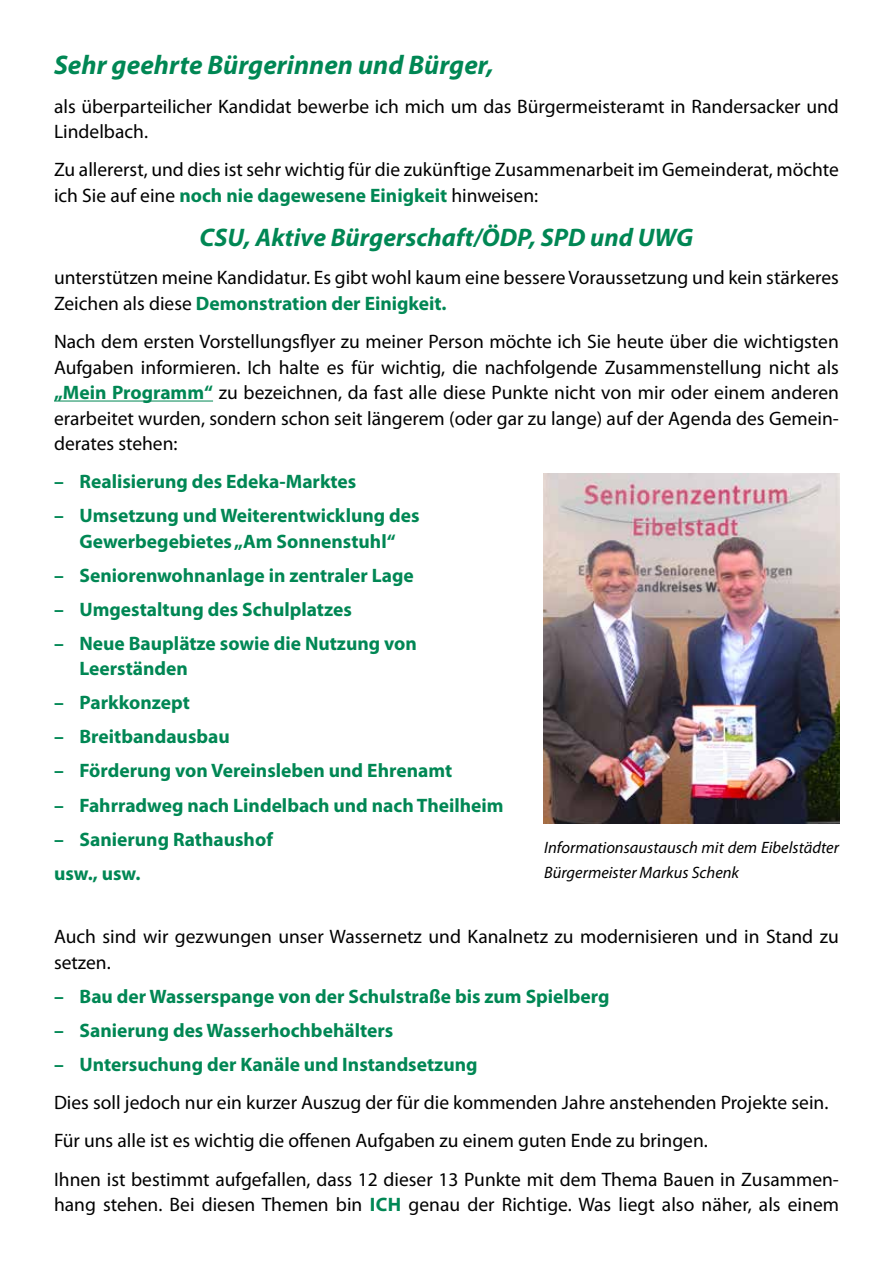
<style>
.page{position:relative;width:893px;height:1263px;background:#fff}
.page>*{position:absolute;margin:0;border:0;box-sizing:border-box;transform-origin:0 0}
.t1{font:italic 700 27px "Myriad Pro";color:#008754}
.t2{font:italic 700 25.5px "Myriad Pro";color:#008754}
.t3{font:19.5px/25.5px "Myriad Pro";color:#000}
.t4{font:700 19.5px/25.5px "Myriad Pro";color:#008754}
.t5{font:italic 16.5px/25.5px "Myriad Pro";color:#000}
.s1{font-weight:700;color:#008754}
</style>
<div class="page">
<hr style="left:54px;top:400px;width:159px;height:1px;background:#008754">
<img style="left:543px;top:473px;width:297px;height:350px">
<h1 class="t1" style="left:54px;top:48px;width:441px">Sehr geehrte Bürgerinnen und Bürger,</h1>
<p class="t3" style="left:54px;top:93px;width:786px">als überparteilicher Kandidat bewerbe ich mich um das Bürgermeisteramt in Randersacker und<br>Lindelbach.</p>
<p class="t3" style="left:54px;top:157px;width:786px">Zu allererst, und dies ist sehr wichtig für die zukünftige Zusammenarbeit im Gemeinderat, möchte ich Sie auf eine <span class="s1">noch nie dagewesene Einigkeit</span> hinweisen:</p>
<h2 class="t2" style="left:200px;top:221px;width:495px">CSU, Aktive Bürgerschaft/ÖDP, SPD und UWG</h2>
<p class="t3" style="left:54px;top:265px;width:786px">unterstützen meine Kandidatur. Es gibt wohl kaum eine bessere Voraussetzung und kein stärkeres<br>Zeichen als diese <span class="s1">Demonstration der Einigkeit.</span></p>
<p class="t3" style="left:54px;top:328px;width:786px;text-align:justify">Nach dem ersten Vorstellungsflyer zu meiner Person möchte ich Sie heute über die wichtigsten Aufgaben informieren. Ich halte es für wichtig, die nachfolgende Zusammenstellung nicht als <span class="s1">„Mein Programm“</span> zu bezeichnen, da fast alle diese Punkte nicht von mir oder einem anderen erarbeitet wurden, sondern schon seit längerem (oder gar zu lange) auf der Agenda des Gemein&shy;derates stehen:</p>
<p class="t4" style="left:54px;top:468px;width:304px">– Realisierung des Edeka-Marktes</p>
<p class="t4" style="left:54px;top:502px;width:367px;text-align:center">– Umsetzung und Weiterentwicklung des<br>Gewerbegebietes „Am Sonnenstuhl“</p>
<p class="t4" style="left:54px;top:562px;width:361px">– Seniorenwohnanlage in zentraler Lage</p>
<p class="t4" style="left:54px;top:596px;width:299px">– Umgestaltung des Schulplatzes</p>
<p class="t4" style="left:80px;top:630px;width:339px;text-indent:-26px">– Neue Bauplätze sowie die Nutzung von<br>Leerständen</p>
<p class="t4" style="left:54px;top:689px;width:138px">– Parkkonzept</p>
<p class="t4" style="left:54px;top:723px;width:177px">– Breitbandausbau</p>
<p class="t4" style="left:54px;top:757px;width:400px">– Förderung von Vereinsleben und Ehrenamt</p>
<p class="t4" style="left:54px;top:791px;width:451px">– Fahrradweg nach Lindelbach und nach Theilheim</p>
<p class="t4" style="left:54px;top:821px;width:220px;line-height:34px">– Sanierung Rathaushof usw., usw.</p>
<p class="t5" style="left:544px;top:834px;width:296px">Informationsaustausch mit dem Eibelstädter<br>Bürgermeister Markus Schenk</p>
<p class="t3" style="left:54px;top:924px;width:786px">Auch sind wir gezwungen unser Wassernetz und Kanalnetz zu modernisieren und in Stand zu setzen.</p>
<p class="t4" style="left:54px;top:983px;width:557px">– Bau der Wasserspange von der Schulstraße bis zum Spielberg</p>
<p class="t4" style="left:54px;top:1017px;width:341px">– Sanierung des Wasserhochbehälters</p>
<p class="t4" style="left:54px;top:1051px;width:425px">– Untersuchung der Kanäle und Instandsetzung</p>
<p class="t3" style="left:54px;top:1083px;width:786px;line-height:38.2px">Dies soll jedoch nur ein kurzer Auszug der für die kommenden Jahre anstehenden Projekte sein.<br>Für uns alle ist es wichtig die offenen Aufgaben zu einem guten Ende zu bringen.<br>Ihnen ist bestimmt aufgefallen, dass 12 dieser 13 Punkte mit dem Thema Bauen in Zusammen-</p>
<p class="t3" style="left:54px;top:1191px;width:786px">hang stehen. Bei diesen Themen bin <span class="s1">ICH</span> genau der Richtige. Was liegt also näher, als einem</p>
</div>
